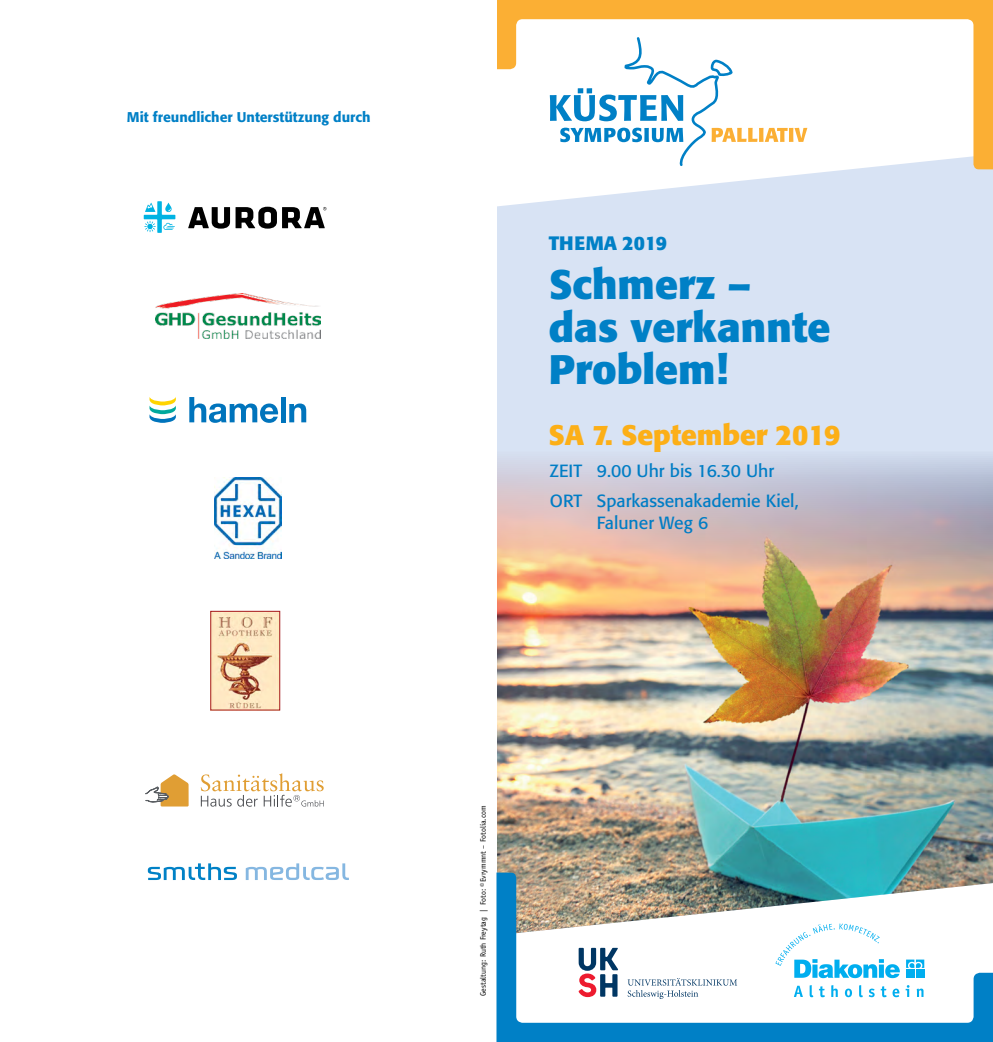
<style>
.page{position:relative;width:993px;height:1042px;background:#fff}
.page>*{position:absolute;margin:0;border:0;box-sizing:border-box;transform-origin:0 0}
.t1{font:700 40.77px/42.9px "Formata";color:#0080c6}
.t2{font:700 28px "Formata";color:#fcaf17}
.t3{font:700 19.25px "Formata";color:#0080c6}
.t4{font:17.5px/29.2px "Formata";color:#007dc5}
.t5{font:500 14px "Formata";color:#0080c6}
.t6{font:7.88px "Officina Sans Std";color:#000}
</style>
<div class="page">
<div style="left:497px;top:169px;width:495px;height:282px;background:#d8e3f4"></div>
<img style="left:497px;top:451px;width:495px;height:421px">
<svg style="left:497px;top:0;width:495px;height:169px"></svg>
<svg style="left:549px;top:35px;width:258px;height:133px"></svg>
<img style="left:155px;top:293px;width:166px;height:45px">
<img style="left:212px;top:613px;width:66px;height:95px">
<div style="left:210px;top:611px;width:70px;height:99px;border:1px solid #a71c20"></div>
<svg style="left:201px;top:773px;width:122px;height:33px"></svg>
<svg style="left:145px;top:774px;width:43px;height:32px"></svg>
<img style="left:214px;top:477px;width:67px;height:81px">
<svg style="left:149px;top:397px;width:27px;height:26px"></svg>
<svg style="left:189px;top:397px;width:89px;height:26px"></svg>
<svg style="left:289px;top:403px;width:17px;height:19px"></svg>
<div style="left:280px;top:397px;width:5px;height:25px;background:#0074bc"></div>
<svg style="left:148px;top:863px;width:89px;height:17px"></svg>
<svg style="left:246px;top:863px;width:103px;height:17px"></svg>
<svg style="left:144px;top:201px;width:31px;height:32px"></svg>
<svg style="left:188px;top:207px;width:138px;height:22px"></svg>
<svg style="left:496px;top:872px;width:496px;height:170px"></svg>
<p class="t5" style="left:127px;top:108px;width:245px">Mit freundlicher Unterstützung durch</p>
<p class="t3" style="left:548px;top:231px;width:120px">THEMA 2019</p>
<h1 class="t1" style="left:548px;top:262px;width:283px">Schmerz – das verkannte<br>Problem!</h1>
<h2 class="t2" style="left:548px;top:417px;width:293px">SA 7. September 2019</h2>
<p class="t4" style="left:549px;top:456px;width:250px">ZEIT 9.00 Uhr bis 16.30 Uhr<br>ORT Sparkassenakademie Kiel,</p>
<p class="t4" style="left:596px;top:508px;width:113px">Faluner Weg 6</p>
<p class="t6" style="left:478px;top:996px;width:192px;rotate:-90deg">Gestaltung: Ruth Freytag | Foto: ©Evrymmnt – Fotolia.com</p>
</div>
